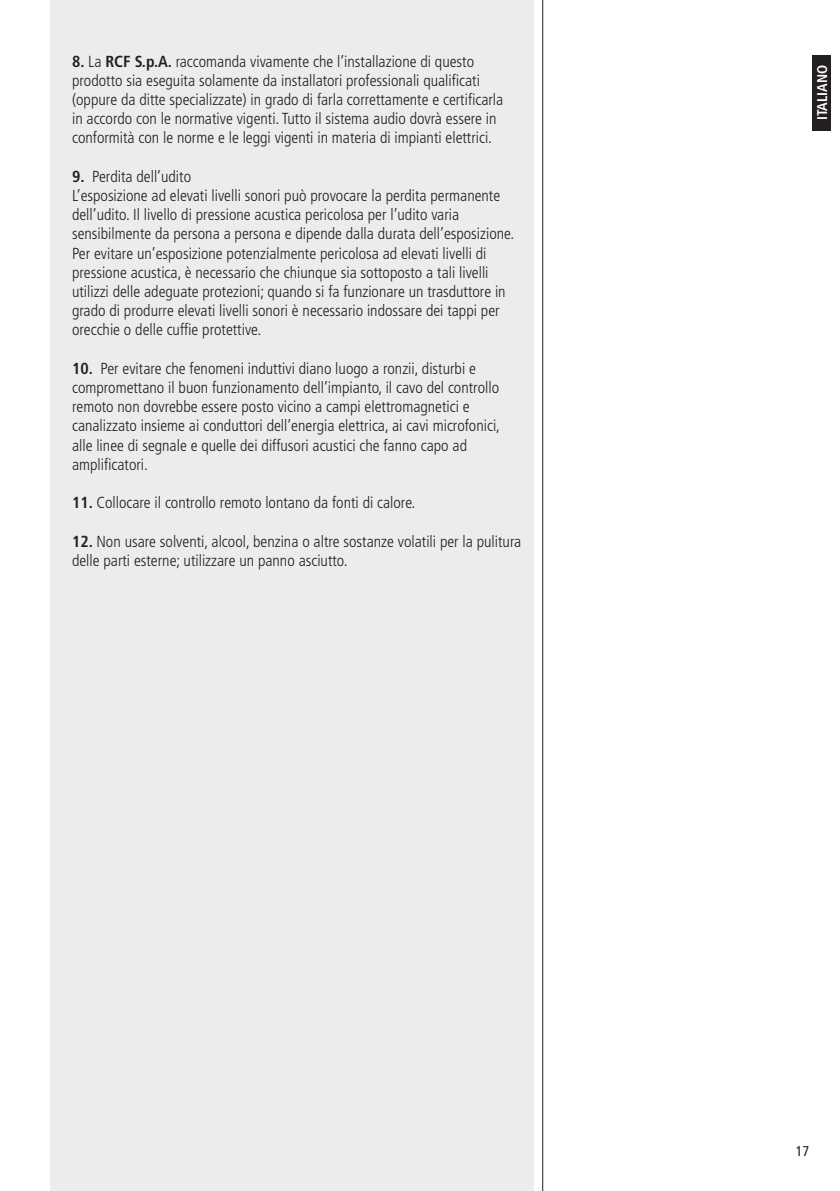
<style>
.page{position:relative;width:840px;height:1191px;background:#fff}
.page>*{position:absolute;margin:0;border:0;box-sizing:border-box;transform-origin:0 0}
.t1{font:300 condensed 16px/19.2px "Frutiger LT Std";color:#231f20}
.t2{font:700 condensed 14px "Frutiger LT Std";color:#fff}
.t3{font:condensed 14px "Frutiger LT Std";color:#231f20}
.s1{font-weight:700}
</style>
<div class="page">
<div style="left:51px;top:0;width:482px;height:1191px;background:#ececee"></div>
<hr style="left:542px;top:0;width:1px;height:1191px;background:#231f20">
<div style="left:812px;top:55px;width:18px;height:75px;background:#231f20"></div>
<p class="t1" style="left:72px;top:52px;width:432px"><span class="s1">8.</span> La <span class="s1">RCF S.p.A.</span> raccomanda vivamente che l’installazione di questo prodotto sia eseguita solamente da installatori professionali qualificati (oppure da ditte specializzate) in grado di farla correttamente e certificarla in accordo con le normative vigenti. Tutto il sistema audio dovrà essere in conformità con le norme e le leggi vigenti in materia di impianti elettrici.</p>
<p class="t1" style="left:72px;top:167px;width:443px"><span class="s1">9.</span> Perdita dell’udito<br>L’esposizione ad elevati livelli sonori può provocare la perdita permanente dell’udito. Il livello di pressione acustica pericolosa per l’udito varia sensibilmente da persona a persona e dipende dalla durata dell’esposizione.<br>Per evitare un’esposizione potenzialmente pericolosa ad elevati livelli di pressione acustica, è necessario che chiunque sia sottoposto a tali livelli utilizzi delle adeguate protezioni; quando si fa funzionare un trasduttore in grado di produrre elevati livelli sonori è necessario indossare dei tappi per orecchie o delle cuffie protettive.</p>
<p class="t1" style="left:72px;top:359px;width:429px"><span class="s1">10.</span> Per evitare che fenomeni induttivi diano luogo a ronzii, disturbi e compromettano il buon funzionamento dell’impianto, il cavo del controllo remoto non dovrebbe essere posto vicino a campi elettromagnetici e canalizzato insieme ai conduttori dell’energia elettrica, ai cavi microfonici, alle linee di segnale e quelle dei diffusori acustici che fanno capo ad amplificatori.</p>
<p class="t1" style="left:72px;top:493px;width:345px"><span class="s1">11.</span> Collocare il controllo remoto lontano da fonti di calore.</p>
<p class="t1" style="left:72px;top:532px;width:450px"><span class="s1">12.</span> Non usare solventi, alcool, benzina o altre sostanze volatili per la pulitura delle parti esterne; utilizzare un panno asciutto.</p>
<p class="t2" style="left:813px;top:120px;width:57px;rotate:-90deg">ITALIANO</p>
<p class="t3" style="left:795px;top:1142px;width:15px">17</p>
</div>
